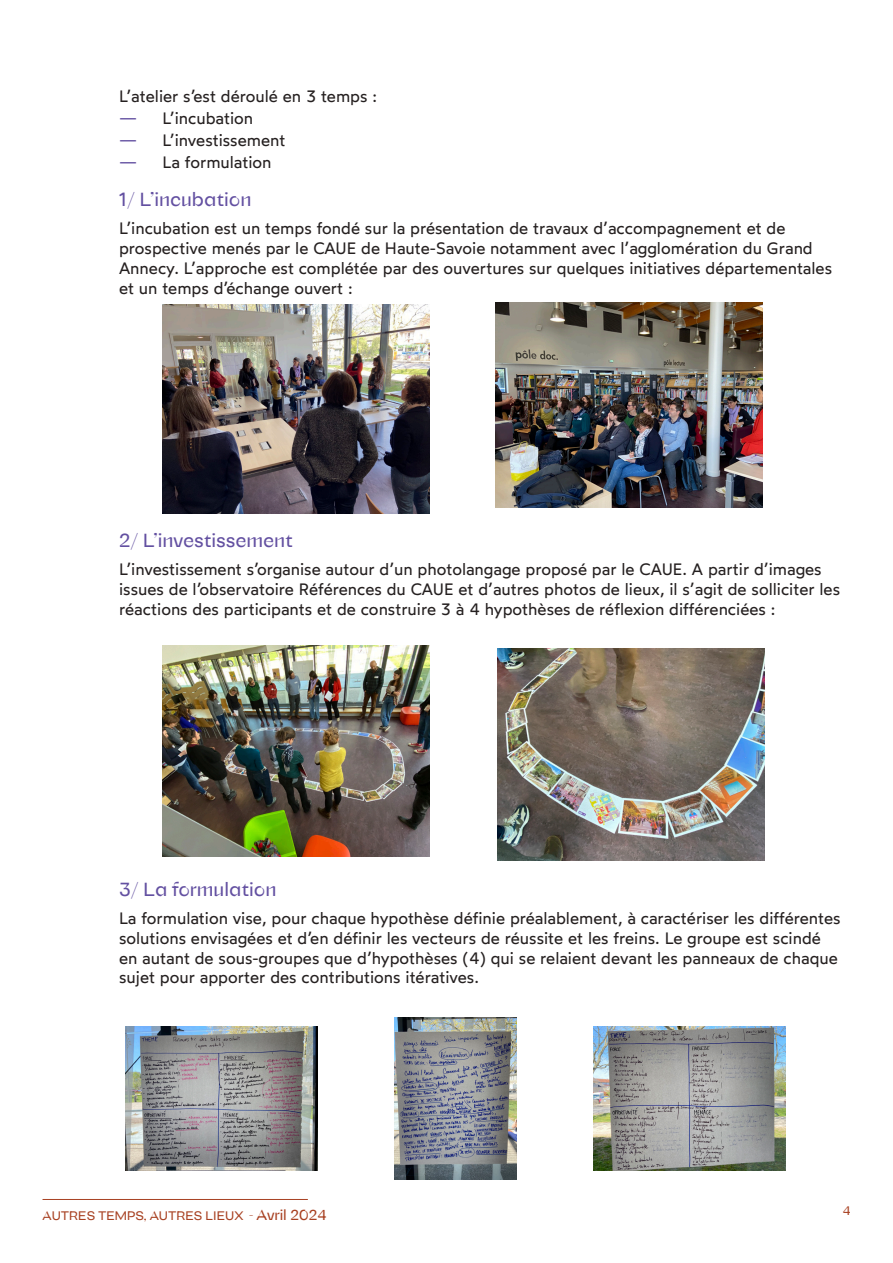
<style>
.page{position:relative;width:893px;height:1263px;background:#fff}
.page>*{position:absolute;margin:0;border:0;box-sizing:border-box;transform-origin:0 0}
.Intervenants_titre{font:19.5px "Ortank Display wght 400 Ortank GX";color:#6350a1}
.Textes{font:16.5px/19.8px "Wotfard";color:#252020}
.t1{font:12.75px "Ortank Display wght 400 Ortank GX";color:#a84122}
.s1{color:#6350a1}
.s2{font-size:14.85px}
</style>
<div class="page">
<hr style="left:43px;top:1199px;width:265px;height:1px;background:#a84122">
<img style="left:163px;top:305px;width:266px;height:209px">
<img style="left:495px;top:302px;width:267px;height:205px">
<img style="left:163px;top:646px;width:266px;height:210px">
<img style="left:498px;top:649px;width:266px;height:211px">
<img style="left:126px;top:1027px;width:191px;height:143px">
<img style="left:395px;top:1018px;width:121px;height:161px">
<img style="left:594px;top:1027px;width:191px;height:143px">
<p class="Textes" style="left:119px;top:86px;width:259px">L’atelier s’est déroulé en 3 temps :</p>
<p class="Textes" style="left:119px;top:108px;width:136px"><span class="s1">—</span> L’incubation</p>
<p class="Textes" style="left:119px;top:130px;width:168px"><span class="s1">—</span> L’investissement</p>
<p class="Textes" style="left:119px;top:152px;width:154px"><span class="s1">—</span> La formulation</p>
<p class="Intervenants_titre" style="left:119px;top:187px;width:134px">1/ L’incubation</p>
<p class="Textes" style="left:119px;top:218px;width:715px">L’incubation est un temps fondé sur la présentation de travaux d’accompagnement et de prospective menés par le CAUE de Haute-Savoie notamment avec l’agglomération du Grand Annecy. L’approche est complétée par des ouvertures sur quelques initiatives départementales et un temps d’échange ouvert :</p>
<p class="Intervenants_titre" style="left:119px;top:528px;width:175px">2/ L’investissement</p>
<p class="Textes" style="left:119px;top:559px;width:723px">L’investissement s’organise autour d’un photolangage proposé par le CAUE. A partir d’images issues de l’observatoire Références du CAUE et d’autres photos de lieux, il s’agit de solliciter les réactions des participants et de construire 3 à 4 hypothèses de réflexion différenciées :</p>
<p class="Intervenants_titre" style="left:119px;top:877px;width:159px">3/ La formulation</p>
<p class="Textes" style="left:119px;top:908px;width:723px">La formulation vise, pour chaque hypothèse définie préalablement, à caractériser les différentes solutions envisagées et d’en définir les vecteurs de réussite et les freins. Le groupe est scindé en autant de sous-groupes que d’hypothèses (4) qui se relaient devant les panneaux de chaque sujet pour apporter des contributions itératives.</p>
<p class="t1" style="left:43px;top:1208px;width:285px">AUTRES TEMPS, AUTRES LIEUX - <span class="s2">Avril 2024</span></p>
<p class="t1" style="left:843px;top:1203px;width:9px">4</p>
</div>
